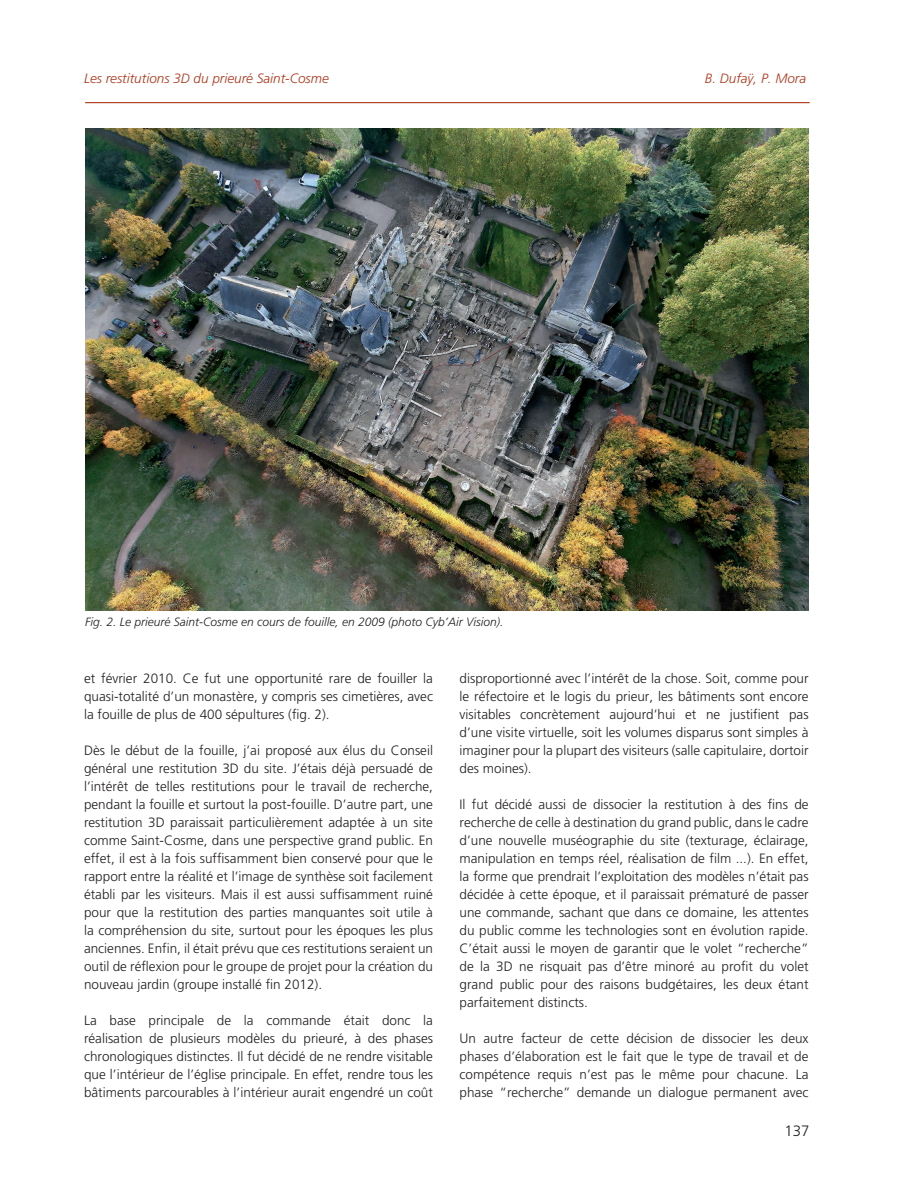
<style>
.page{position:relative;width:915px;height:1191px;background:#fff}
.page>*{position:absolute;margin:0;border:0;box-sizing:border-box;transform-origin:0 0}
.t1{font:300 15px "Frutiger";color:#231f20}
.t2{font:300 13.5px/18px "Frutiger";color:#231f20;text-align:justify}
.t3{font:italic 300 13.5px "Frutiger";color:#ad371a}
.t4{font:italic 300 12px "Frutiger";color:#231f20}
</style>
<div class="page">
<hr style="left:85px;top:102px;width:724px;height:1px;background:#ad371a">
<img style="left:85px;top:129px;width:723px;height:481px">
<p class="t3" style="left:84px;top:70px;width:246px">Les restitutions 3D du prieuré Saint-Cosme</p>
<p class="t3" style="left:704px;top:70px;width:103px">B. Dufaÿ, P. Mora</p>
<p class="t4" style="left:85px;top:615px;width:420px">Fig. 2. Le prieuré Saint-Cosme en cours de fouille, en 2009 (photo Cyb’Air Vision).</p>
<p class="t2" style="left:84px;top:669px;width:350px">et février 2010. Ce fut une opportunité rare de fouiller la quasi-totalité d’un monastère, y compris ses cimetières, avec la fouille de plus de 400 sépultures (fig. 2).</p>
<p class="t2" style="left:84px;top:741px;width:350px">Dès le début de la fouille, j’ai proposé aux élus du Conseil général une restitution 3D du site. J’étais déjà persuadé de l’intérêt de telles restitutions pour le travail de recherche, pendant la fouille et surtout la post-fouille. D’autre part, une restitution 3D paraissait particulièrement adaptée à un site comme Saint-Cosme, dans une perspective grand public. En effet, il est à la fois suffisamment bien conservé pour que le rapport entre la réalité et l’image de synthèse soit facilement établi par les visiteurs. Mais il est aussi suffisamment ruiné pour que la restitution des parties manquantes soit utile à la compréhension du site, surtout pour les époques les plus anciennes. Enfin, il était prévu que ces restitutions seraient un outil de réflexion pour le groupe de projet pour la création du nouveau jardin (groupe installé fin 2012).</p>
<p class="t2" style="left:84px;top:1011px;width:350px">La base principale de la commande était donc la réalisation de plusieurs modèles du prieuré, à des phases chronologiques distinctes. Il fut décidé de ne rendre visitable que l’intérieur de l’église principale. En effet, rendre tous les bâtiments parcourables à l’intérieur aurait engendré un coût</p>
<p class="t2" style="left:459px;top:669px;width:350px">disproportionné avec l’intérêt de la chose. Soit, comme pour le réfectoire et le logis du prieur, les bâtiments sont encore visitables concrètement aujourd’hui et ne justifient pas d’une visite virtuelle, soit les volumes disparus sont simples à imaginer pour la plupart des visiteurs (salle capitulaire, dortoir des moines).</p>
<p class="t2" style="left:459px;top:795px;width:350px">Il fut décidé aussi de dissocier la restitution à des fins de recherche de celle à destination du grand public, dans le cadre d’une nouvelle muséographie du site (texturage, éclairage, manipulation en temps réel, réalisation de film ...). En effet, la forme que prendrait l’exploitation des modèles n’était pas décidée à cette époque, et il paraissait prématuré de passer une commande, sachant que dans ce domaine, les attentes du public comme les technologies sont en évolution rapide.<br>C’était aussi le moyen de garantir que le volet “recherche” de la 3D ne risquait pas d’être minoré au profit du volet grand public pour des raisons budgétaires, les deux étant parfaitement distincts.</p>
<p class="t2" style="left:459px;top:1029px;width:350px">Un autre facteur de cette décision de dissocier les deux phases d’élaboration est le fait que le type de travail et de compétence requis n’est pas le même pour chacune. La phase “recherche” demande un dialogue permanent avec</p>
<p class="t1" style="left:784px;top:1122px;width:27px">137</p>
</div>
